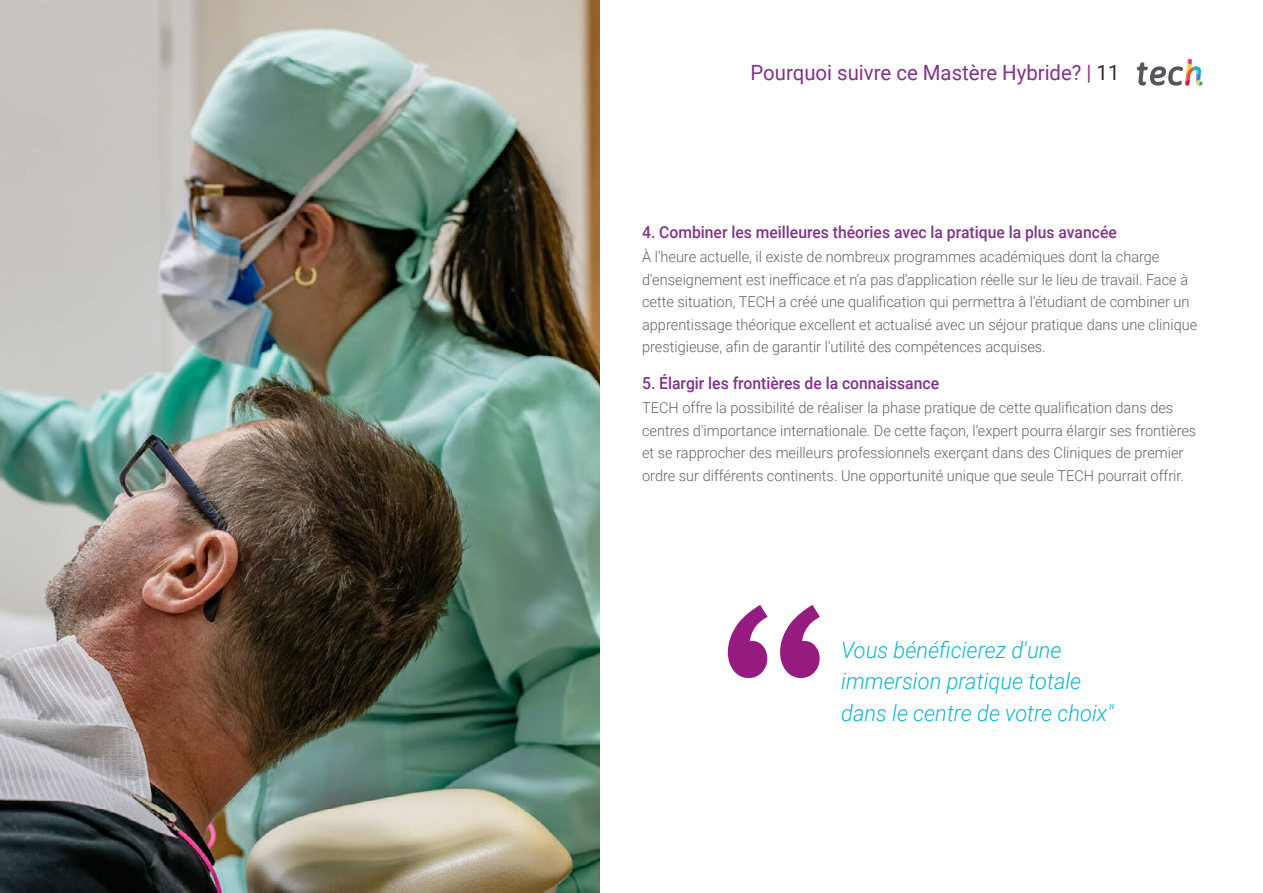
<style>
.page{position:relative;width:1263px;height:893px;background:#fff}
.page>*{position:absolute;margin:0;border:0;box-sizing:border-box;transform-origin:0 0}
.t1{font:italic 300 22.5px/31.5px "Roboto";color:#0fb6cf}
.t2{font:21px "Roboto";color:#81328a}
.t3{font:500 16.5px "Roboto";color:#81328a;scale:.95 1}
.t4{font:300 15px/22.5px "Roboto";color:#61646a}
.s1{color:#312e20}
</style>
<div class="page">
<svg style="left:1137px;top:59px;width:65px;height:27px"></svg>
<img style="left:0;top:0;width:600px;height:893px">
<svg style="left:728px;top:605px;width:92px;height:73px"></svg>
<h2 class="t2" style="left:750px;top:57px;width:370px">Pourquoi suivre ce Mastère Hybride? | <span class="s1">11</span></h2>
<p class="t3" style="left:642px;top:220px;width:501px">4. Combiner les meilleures théories avec la pratique la plus avancée</p>
<p class="t4" style="left:642px;top:245px;width:557px">À l'heure actuelle, il existe de nombreux programmes académiques dont la charge d'enseignement est inefficace et n'a pas d'application réelle sur le lieu de travail. Face à cette situation, TECH a créé une qualification qui permettra à l'étudiant de combiner un apprentissage théorique excellent et actualisé avec un séjour pratique dans une clinique prestigieuse, afin de garantir l'utilité des compétences acquises.</p>
<p class="t3" style="left:642px;top:371px;width:314px">5. Élargir les frontières de la connaissance</p>
<p class="t4" style="left:642px;top:396px;width:556px">TECH offre la possibilité de réaliser la phase pratique de cette qualification dans des centres d'importance internationale. De cette façon, l’expert pourra élargir ses frontières et se rapprocher des meilleurs professionnels exerçant dans des Cliniques de premier ordre sur différents continents. Une opportunité unique que seule TECH pourrait offrir.</p>
<h1 class="t1" style="left:841px;top:633px;width:274px">Vous bénéficierez d'une immersion pratique totale dans le centre de votre choix"</h1>
</div>
